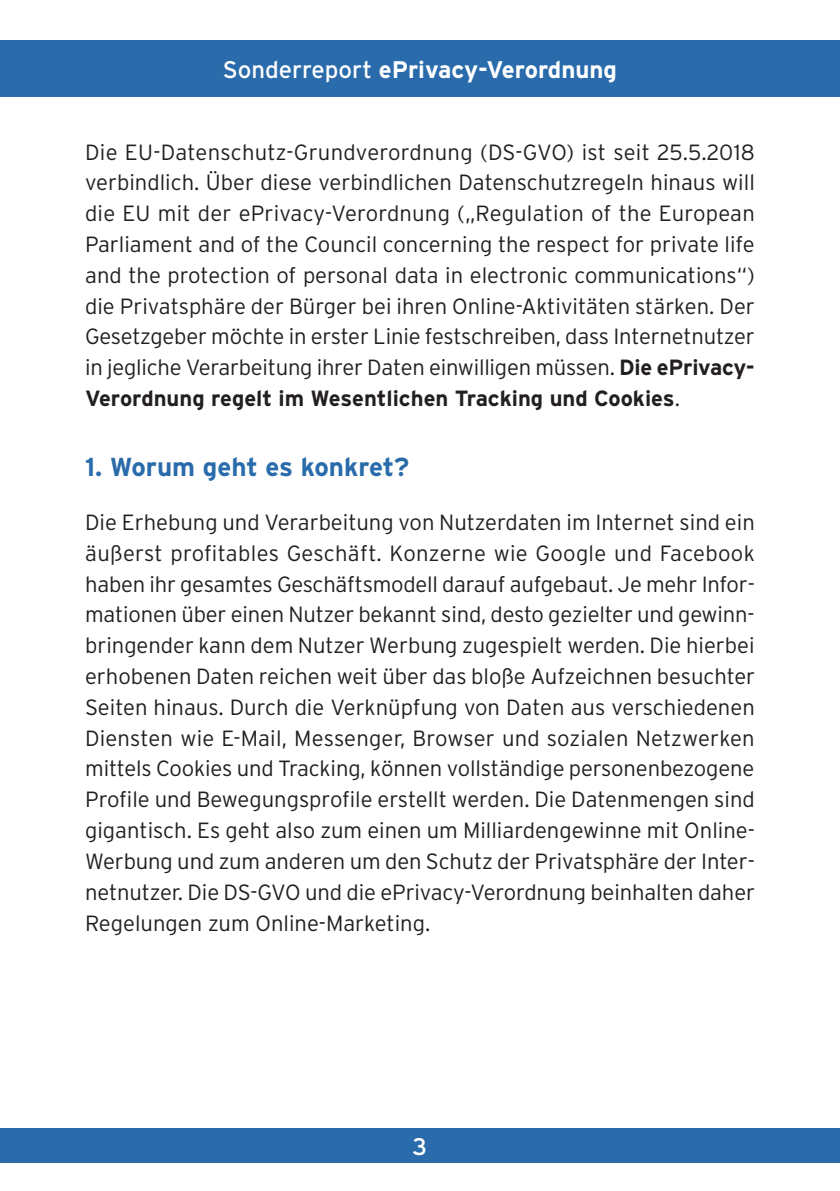
<style>
.page{position:relative;width:840px;height:1191px;background:#fff}
.page>*{position:absolute;margin:0;border:0;box-sizing:border-box;transform-origin:0 0}
.t1{font:700 26px "Interstate";color:#2a6cab}
.t2{font:700 24px "Interstate";color:#fff}
.t3{font:24px "Interstate";color:#fff}
.t4{font:300 22px/30.8px "Interstate";letter-spacing:-.01em;color:#231f20;text-align:justify}
.s1{font-weight:400}
.s2{font-weight:700}
</style>
<div class="page">
<div style="left:0;top:40px;width:839px;height:56px;background:#2a6cab"></div>
<div style="left:0;top:1128px;width:839px;height:34px;background:#2a6cab"></div>
<p class="t2" style="left:223px;top:56px;width:395px"><span class="s1">Sonderreport</span> ePrivacy-Verordnung</p>
<p class="t4" style="left:85px;top:136px;width:671px">Die EU-Datenschutz-Grundverordnung (DS-GVO) ist seit 25.5.2018 verbindlich. Über diese verbindlichen Datenschutzregeln hinaus will die EU mit der ePrivacy-Verordnung („Regulation of the European Parliament and of the Council concerning the respect for private life and the protection of personal data in electronic communications“) die Privatsphäre der Bürger bei ihren Online-Aktivitäten stärken. Der Gesetzgeber möchte in erster Linie festschreiben, dass Internetnutzer in jegliche Verarbeitung ihrer Daten einwilligen müssen. <span class="s2">Die ePrivacy-Verordnung regelt im Wesentlichen Tracking und Cookies</span>.</p>
<p class="t1" style="left:85px;top:453px;width:325px">1. Worum geht es konkret?</p>
<p class="t4" style="left:85px;top:506px;width:671px">Die Erhebung und Verarbeitung von Nutzerdaten im Internet sind ein äußerst profitables Geschäft. Konzerne wie Google und Facebook haben ihr gesamtes Geschäftsmodell darauf aufgebaut. Je mehr Infor&shy;mationen über einen Nutzer bekannt sind, desto gezielter und gewinn&shy;bringender kann dem Nutzer Werbung zugespielt werden. Die hierbei erhobenen Daten reichen weit über das bloße Aufzeichnen besuchter Seiten hinaus. Durch die Verknüpfung von Daten aus verschiedenen Diensten wie E-Mail, Messenger, Browser und sozialen Netzwerken mittels Cookies und Tracking, können vollständige personenbezogene Profile und Bewegungsprofile erstellt werden. Die Datenmengen sind gigantisch. Es geht also zum einen um Milliardengewinne mit Online-Werbung und zum anderen um den Schutz der Privatsphäre der Inter&shy;netnutzer. Die DS-GVO und die ePrivacy-Verordnung beinhalten daher Regelungen zum Online-Marketing.</p>
<p class="t3" style="left:412px;top:1133px;width:16px">3</p>
</div>
